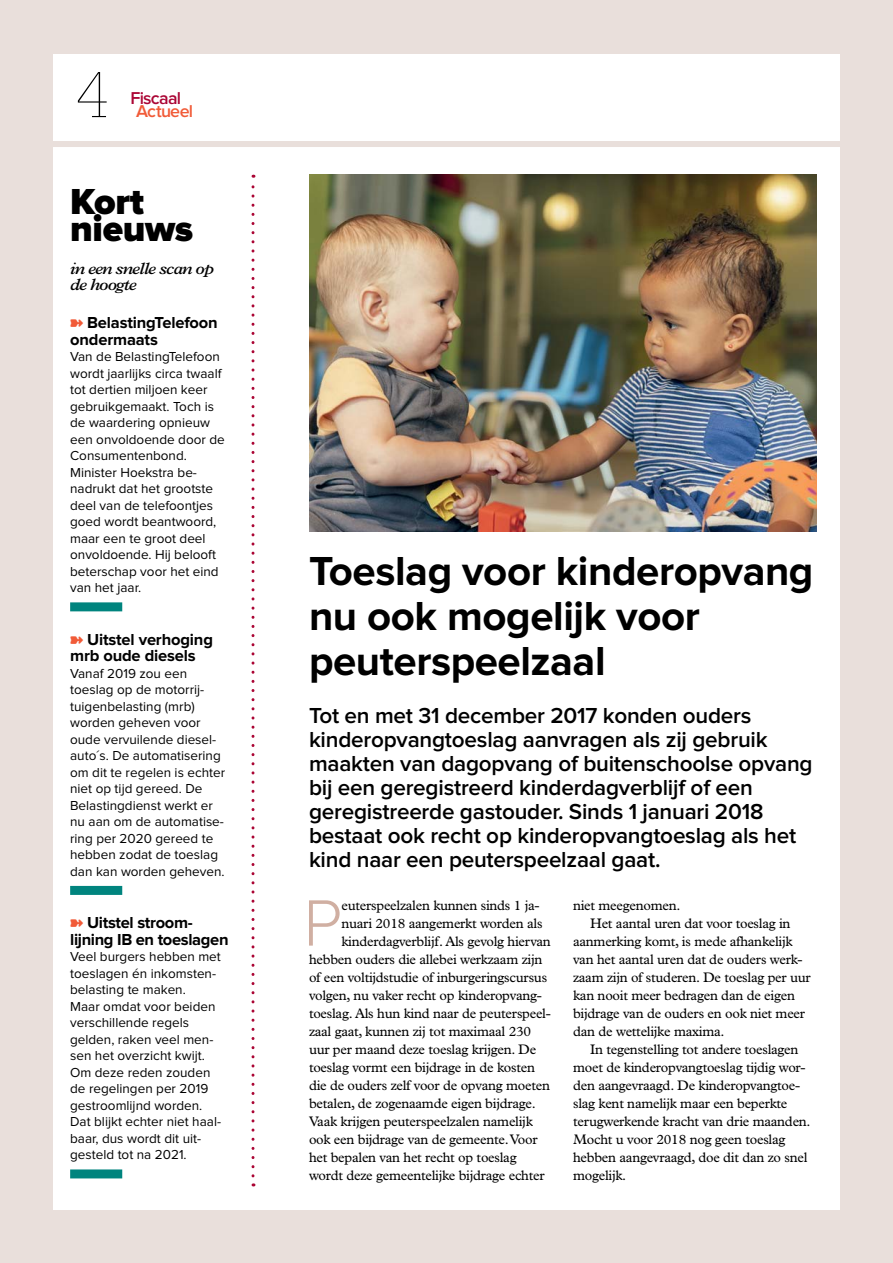
<style>
.page{position:relative;width:893px;height:1263px;background:#e9dfdb}
.page>*{position:absolute;margin:0;border:0;box-sizing:border-box;transform-origin:0 0}
.t1{font:300 67.8px "Proxima Nova";color:#d0afa2}
.t2{font:100 63px "Glypha LT Std";color:#000}
.t3{font:700 42px/45px "Proxima Nova";letter-spacing:-.01em;color:#000}
.t4{font:900 37.5px/27px "Proxima Nova";letter-spacing:-.01em;color:#000}
.t5{font:600 22.5px/24px "Proxima Nova";letter-spacing:-.01em;color:#000}
.t6{font:600 17.85px/13.2px "Proxima Nova";letter-spacing:-.04em;color:#ab0635}
.t7{font:700 16.5px/16.5px "Proxima Nova";letter-spacing:-.01em;color:#000}
.t8{font:italic 600 16.5px/16.5px "Plantin Std";letter-spacing:-.05em;color:#000}
.t9{font:13.8px "Plantin Std";letter-spacing:-.02em;color:#000}
.t10{font:13.5px/16.5px "Proxima Nova";color:#000}
.s1{color:#f15b38}
</style>
<div class="page">
<div style="left:53px;top:54px;width:787px;height:1156px;background:#fff"></div>
<div style="left:0;top:141px;width:893px;height:6px;background:#e9dfdb"></div>
<img style="left:309px;top:175px;width:507px;height:356px">
<svg style="left:251px;top:175px;width:3px;height:1001px"></svg>
<div style="left:70px;top:602px;width:52px;height:9px;background:#00847e"></div>
<div style="left:70px;top:886px;width:52px;height:9px;background:#00847e"></div>
<div style="left:70px;top:1169px;width:52px;height:9px;background:#00847e"></div>
<p class="t2" style="left:77px;top:58px;width:33px">4</p>
<p class="t6" style="left:136px;top:92px;width:59px;text-indent:-6px">Fiscaal<br><span class="s1">Actueel</span></p>
<p class="t4" style="left:70px;top:189px;width:125px">Kort nieuws</p>
<p class="t8" style="left:70px;top:260px;width:145px">in een snelle scan op de hoogte</p>
<p class="t7" style="left:70px;top:315px;width:149px;text-indent:17px">BelastingTelefoon ondermaats</p>
<p class="t10" style="left:70px;top:349px;width:156px">Van de BelastingTelefoon wordt jaarlijks circa twaalf tot dertien miljoen keer gebruikgemaakt. Toch is de waardering opnieuw een onvoldoende door de<br>Consumentenbond.<br>Minister Hoekstra be&shy;nadrukt dat het grootste deel van de telefoontjes goed wordt beantwoord, maar een te groot deel onvoldoende. Hij belooft beterschap voor het eind van het jaar.</p>
<p class="t7" style="left:70px;top:632px;width:144px;text-indent:17px">Uitstel verhoging mrb oude diesels</p>
<p class="t10" style="left:70px;top:665px;width:157px">Vanaf 2019 zou een toeslag op de motorrij&shy;tuigenbelasting (mrb) worden geheven voor oude vervuilende diesel&shy;auto´s. De automatisering om dit te regelen is echter niet op tijd gereed. De<br>Belastingdienst werkt er nu aan om de automatise&shy;ring per 2020 gereed te hebben zodat de toeslag dan kan worden geheven.</p>
<p class="t7" style="left:70px;top:915px;width:160px;text-indent:17px">Uitstel stroom&shy;lijning IB en toeslagen</p>
<p class="t10" style="left:70px;top:949px;width:152px">Veel burgers hebben met toeslagen én inkomsten&shy;belasting te maken.<br>Maar omdat voor beiden verschillende regels gelden, raken veel men&shy;sen het overzicht kwijt.<br>Om deze reden zouden de regelingen per 2019 gestroomlijnd worden.<br>Dat blijkt echter niet haal&shy;baar, dus wordt dit uit&shy;gesteld tot na 2021.</p>
<p class="t3" style="left:309px;top:550px;width:506px">Toeslag voor kinderopvang nu ook mogelijk voor peuterspeelzaal</p>
<p class="t5" style="left:309px;top:704px;width:505px">Tot en met 31 december 2017 konden ouders kinderopvangtoeslag aanvragen als zij gebruik maakten van dagopvang of buitenschoolse opvang bij een geregistreerd kinderdagverblijf of een geregistreerde gastouder. Sinds 1 januari 2018 bestaat ook recht op kinderopvangtoeslag als het kind naar een peuterspeelzaal gaat.</p>
<p class="t1" style="left:303px;top:892px;width:40px">P</p>
<p class="t9" style="left:341px;top:897px;width:200px">euterspeelzalen kunnen sinds 1 ja-</p>
<p class="t9" style="left:573px;top:897px;width:109px">niet meegenomen.</p>
<p class="t9" style="left:590px;top:915px;width:202px">Het aantal uren dat voor toeslag in</p>
<p class="t9" style="left:573px;top:933px;width:221px">aanmerking komt, is mede afhankelijk</p>
<p class="t9" style="left:573px;top:951px;width:231px">van het aantal uren dat de ouders werk-</p>
<p class="t9" style="left:573px;top:969px;width:239px">zaam zijn of studeren. De toeslag per uur</p>
<p class="t9" style="left:573px;top:987px;width:223px">kan nooit meer bedragen dan de eigen</p>
<p class="t9" style="left:573px;top:1005px;width:233px">bijdrage van de ouders en ook niet meer</p>
<p class="t9" style="left:573px;top:1023px;width:153px">dan de wettelijke maxima.</p>
<p class="t9" style="left:590px;top:1041px;width:210px">In tegenstelling tot andere toeslagen</p>
<p class="t9" style="left:573px;top:1059px;width:234px">moet de kinderopvangtoeslag tijdig wor-</p>
<p class="t9" style="left:573px;top:1077px;width:229px">den aangevraagd. De kinderopvangtoe-</p>
<p class="t9" style="left:573px;top:1095px;width:216px">slag kent namelijk maar een beperkte</p>
<p class="t9" style="left:573px;top:1113px;width:239px">terugwerkende kracht van drie maanden.</p>
<p class="t9" style="left:573px;top:1131px;width:214px">Mocht u voor 2018 nog geen toeslag</p>
<p class="t9" style="left:573px;top:1149px;width:236px">hebben aangevraagd, doe dit dan zo snel</p>
<p class="t9" style="left:573px;top:1167px;width:55px">mogelijk.</p>
<p class="t9" style="left:341px;top:915px;width:203px">nuari 2018 aangemerkt worden als</p>
<p class="t9" style="left:341px;top:933px;width:211px">kinderdagverblijf. Als gevolg hiervan</p>
<p class="t9" style="left:309px;top:951px;width:235px">hebben ouders die allebei werkzaam zijn</p>
<p class="t9" style="left:309px;top:969px;width:240px">of een voltijdstudie of inburgeringscursus</p>
<p class="t9" style="left:309px;top:987px;width:234px">volgen, nu vaker recht op kinderopvang-</p>
<p class="t9" style="left:309px;top:1005px;width:243px">toeslag. Als hun kind naar de peuterspeel-</p>
<p class="t9" style="left:309px;top:1023px;width:224px">zaal gaat, kunnen zij tot maximaal 230</p>
<p class="t9" style="left:309px;top:1041px;width:229px">uur per maand deze toeslag krijgen. De</p>
<p class="t9" style="left:309px;top:1059px;width:227px">toeslag vormt een bijdrage in de kosten</p>
<p class="t9" style="left:309px;top:1077px;width:242px">die de ouders zelf voor de opvang moeten</p>
<p class="t9" style="left:309px;top:1095px;width:228px">betalen, de zogenaamde eigen bijdrage.</p>
<p class="t9" style="left:309px;top:1113px;width:225px">Vaak krijgen peuterspeelzalen namelijk</p>
<p class="t9" style="left:309px;top:1131px;width:230px">ook een bijdrage van de gemeente. Voor</p>
<p class="t9" style="left:309px;top:1149px;width:209px">het bepalen van het recht op toeslag</p>
<p class="t9" style="left:309px;top:1167px;width:237px">wordt deze gemeentelijke bijdrage echter</p>
</div>
